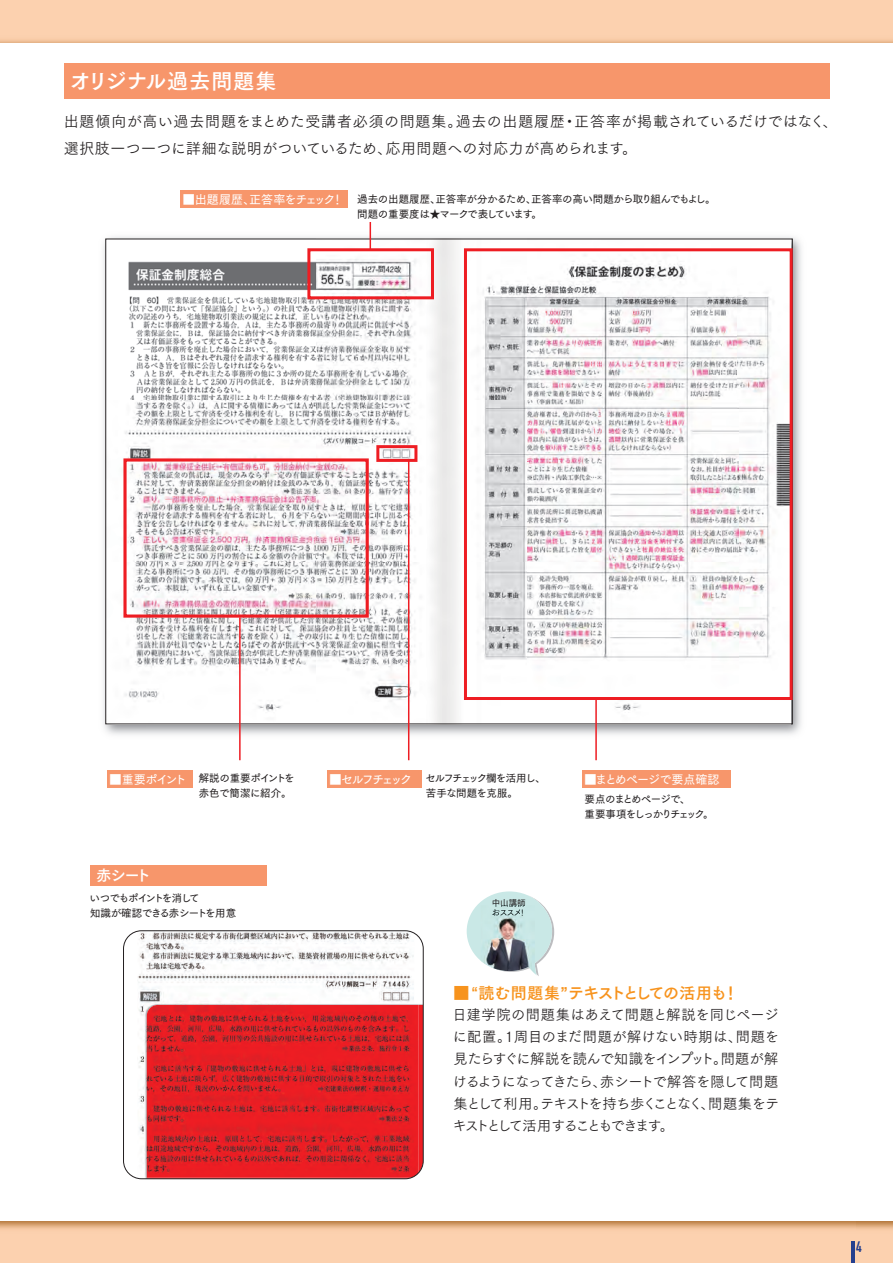
<style>
.page{position:relative;width:893px;height:1263px;background:#fcd1af}
.page>*{position:absolute;margin:0;border:0;box-sizing:border-box;transform-origin:0 0}
.t1{font:21px "Tsuku Go Pro B";letter-spacing:.05em;color:#fff}
.t2{font:15.9px "Tsuku Go Pro B";letter-spacing:-.06em;color:#f7931d}
.t3{font:15px/27px "Tsuku Go Pro R";letter-spacing:.02em;color:#231f20}
.t4{font:15px "Tsuku Go Pro B";color:#fff}
.t5{font:15px "DIN Engschrift Std";color:#253f8e}
.t6{font:14.25px/22.4px "Tsuku Go Pro R";letter-spacing:-.125em;color:#231f20;text-align:justify}
.t7{font:12.15px "Tsuku Go Pro D";letter-spacing:-.035em;color:#fff}
.t8{font:12.15px "Tsuku Go Pro D";letter-spacing:-.065em;color:#fff}
.t9{font:12.15px "Tsuku Go Pro D";letter-spacing:-.18em;color:#fff}
.t10{font:10.5px/15px "Tsuku Go Pro D";letter-spacing:-.03em;color:#231f20}
.t11{font:10.5px/15px "Tsuku Go Pro D";letter-spacing:-.09em;color:#231f20}
.t12{font:10.5px/15px "Tsuku Go Pro D";letter-spacing:-.11em;color:#231f20}
.t13{font:10.5px/15px "Tsuku Go Pro D";letter-spacing:-.07em;color:#231f20}
.t14{font:10.5px "Tsuku Go Pro D";letter-spacing:-.04em;color:#231f20}
.t15{font:10.5px "Tsuku Go Pro D";letter-spacing:-.01em;color:#231f20}
.t16{font:8.55px "Tsuku Go Pro D";color:#231f20}
.s1{font-size:12.15px;color:#fff}
</style>
<div class="page">
<img style="left:0;top:1220px;width:893px;height:10px">
<div style="left:0;top:43px;width:893px;height:1177px;background:#fff"></div>
<div style="left:180px;top:191px;width:168px;height:17px;background:#f7966b"></div>
<div style="left:582px;top:770px;width:149px;height:17px;background:#f7966b"></div>
<div style="left:107px;top:770px;width:86px;height:17px;background:#f7966b"></div>
<div style="left:327px;top:770px;width:94px;height:17px;background:#f7966b"></div>
<img style="left:138px;top:931px;width:281px;height:207px">
<img style="left:144px;top:1003px;width:275px;height:174px">
<img style="left:147px;top:1005px;width:272px;height:172px">
<div style="left:123px;top:930px;width:300px;height:249px;border:1px solid #231f20;border-radius:18px"></div>
<div style="left:90px;top:865px;width:176px;height:21px;background:#f7966b"></div>
<img style="left:103px;top:230px;width:699px;height:50px">
<img style="left:103px;top:280px;width:44px;height:455px">
<img style="left:758px;top:280px;width:44px;height:455px">
<img style="left:147px;top:724px;width:611px;height:17px">
<img style="left:106px;top:238px;width:685px;height:484px">
<div style="left:307px;top:248px;width:127px;height:51px;border:3px solid #ee1d23"></div>
<svg style="left:370px;top:222px;width:1px;height:28px"></svg>
<hr style="left:239px;top:617px;width:2px;height:143px;background:#ee1d23">
<hr style="left:408px;top:461px;width:1px;height:299px;background:#ee1d23">
<div style="left:123px;top:458px;width:246px;height:160px;border:3px solid #ee1d23"></div>
<div style="left:376px;top:445px;width:41px;height:17px;border:3px solid #ee1d23"></div>
<div style="left:464px;top:248px;width:329px;height:452px;border:3px solid #ee1d23"></div>
<hr style="left:595px;top:699px;width:2px;height:61px;background:#ee1d23">
<svg style="left:467px;top:891px;width:87px;height:85px"></svg>
<div style="left:64px;top:64px;width:766px;height:35px;background:#f7966b"></div>
<img style="left:481px;top:905px;width:54px;height:69px">
<img style="left:493px;top:905px;width:32px;height:2px">
<img style="left:492px;top:909px;width:31px;height:7px">
<hr style="left:851px;top:1242px;width:3px;height:21px;background:#253f8e">
<h1 class="t1" style="left:70px;top:63px;width:208px">オリジナル過去問題集</h1>
<p class="t3" style="left:64px;top:107px;width:775px">出題傾向が高い過去問題をまとめた受講者必須の問題集。過去の出題履歴・正答率が掲載されているだけではなく、選択肢一つ一つに詳細な説明がついているため、応用問題への対応力が高められます。</p>
<p class="t7" style="left:183px;top:189px;width:162px">■出題履歴、正答率をチェック！</p>
<p class="t10" style="left:357px;top:190px;width:360px">過去の出題履歴、正答率が分かるため、正答率の高い問題から取り組んでもよし。問題の重要度は★マークで表しています。</p>
<p class="t14" style="left:110px;top:769px;width:187px"><span class="s1">■重要ポイント</span> 解説の重要ポイントを</p>
<p class="t9" style="left:330px;top:769px;width:84px">■セルフチェック</p>
<p class="t15" style="left:199px;top:784px;width:95px">赤色で簡潔に紹介。</p>
<p class="t13" style="left:426px;top:769px;width:122px">セルフチェック欄を活用し、苦手な問題を克服。</p>
<p class="t8" style="left:585px;top:769px;width:137px">■まとめページで要点確認</p>
<p class="t12" style="left:585px;top:791px;width:130px">要点のまとめページで、<br>重要事項をしっかりチェック。</p>
<p class="t4" style="left:96px;top:862px;width:56px">赤シート</p>
<p class="t11" style="left:90px;top:889px;width:148px">いつでもポイントを消して<br>知識が確認できる赤シートを用意</p>
<p class="t16" style="left:492px;top:896px;width:36px">中山講師</p>
<p class="t2" style="left:453px;top:979px;width:287px">■‶読む問題集”テキストとしての活用も！</p>
<p class="t6" style="left:452px;top:1002px;width:328px">日建学院の問題集はあえて問題と解説を同じページに配置。1周目のまだ問題が解けない時期は、問題を見たらすぐに解説を読んで知識をインプット。問題が解けるようになってきたら、赤シートで解答を隠して問題集として利用。テキストを持ち歩くことなく、問題集をテキストとして活用することもできます。</p>
<p class="t5" style="left:856px;top:1238px;width:7px">4</p>
</div>
